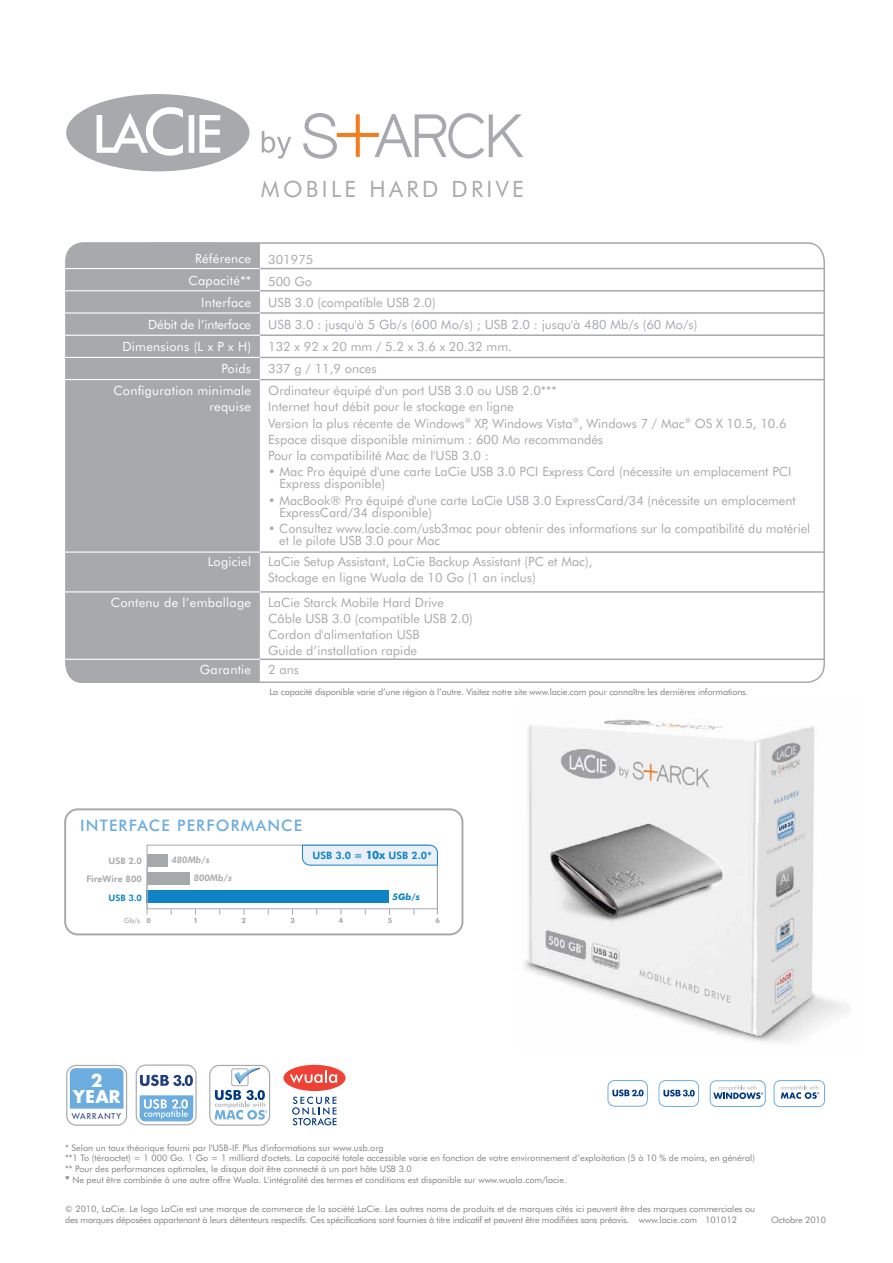
<style>
.page{position:relative;width:893px;height:1263px;background:#fff}
.page>*{position:absolute;margin:0;border:0;box-sizing:border-box;transform-origin:0 0}
.t1{font:22.5px "Futura BT";letter-spacing:.15em;color:#a7a9ac}
.t2{font:700 17.25px/16.4px "Futura";color:#fff;text-align:center}
.t3{font:500 15.9px "Futura BT";letter-spacing:.075em;color:#6caddf}
.t4{font:12.75px/21.9px "Futura BT";color:#a7a9ac}
.t5{font:12.75px/21.9px "Futura BT";letter-spacing:.02em;color:#fff;text-align:right}
.t6{font:800 10.2px "Futura BT";color:#0e84c7}
.t7{font:italic 800 9.15px "Futura BT";color:#a7a9ac}
.t8{font:italic 700 9.15px "Futura BT";color:#0e84c7}
.t9{font:9px/10.8px "Futura BT";color:#808285}
.t10{font:800 9px "Futura BT";color:#a7a9ac}
.t11{font:800 9px "Futura BT";color:#0e84c7}
.t12{font:7.95px "Futura";letter-spacing:.12em;color:#203f7c}
.t13{font:700 7.2px "Futura BT";color:#a7a9ac}
.t14{font:500 7.2px "Futura BT";color:#a7a9ac}
.s1{font-weight:700;font-size:11.4px}
</style>
<div class="page">
<img style="left:524px;top:720px;width:325px;height:323px">
<svg style="left:66px;top:94px;width:183px;height:77px"></svg>
<svg style="left:303px;top:113px;width:220px;height:46px"></svg>
<svg style="left:262px;top:131px;width:29px;height:28px"></svg>
<div style="left:65px;top:243px;width:164px;height:440px;background:#a7a9ac;border-radius:18px"></div>
<svg style="left:135px;top:245px;width:125px;height:435px"></svg>
<div style="left:65px;top:242px;width:760px;height:441px;border:2px solid #a7a9ac;border-radius:18px"></div>
<hr style="left:65px;top:268px;width:238px;height:1px;background:#fff">
<hr style="left:260px;top:268px;width:565px;height:1px;background:#a7a9ac">
<hr style="left:65px;top:290px;width:238px;height:1px;background:#fff">
<hr style="left:260px;top:290px;width:565px;height:1px;background:#a7a9ac">
<hr style="left:65px;top:312px;width:238px;height:2px;background:#fff">
<hr style="left:260px;top:312px;width:565px;height:2px;background:#a7a9ac">
<hr style="left:64px;top:335px;width:239px;height:1px;background:#fff">
<hr style="left:260px;top:334px;width:565px;height:2px;background:#a7a9ac">
<hr style="left:64px;top:357px;width:239px;height:1px;background:#fff">
<hr style="left:260px;top:357px;width:565px;height:1px;background:#a7a9ac">
<hr style="left:64px;top:379px;width:239px;height:1px;background:#fff">
<hr style="left:260px;top:379px;width:565px;height:1px;background:#a7a9ac">
<hr style="left:64px;top:659px;width:239px;height:1px;background:#fff">
<hr style="left:260px;top:658px;width:565px;height:2px;background:#a7a9ac">
<hr style="left:65px;top:591px;width:238px;height:1px;background:#fff">
<hr style="left:260px;top:591px;width:565px;height:2px;background:#a7a9ac">
<hr style="left:64px;top:551px;width:239px;height:2px;background:#fff">
<hr style="left:260px;top:551px;width:565px;height:2px;background:#a7a9ac">
<div style="left:283px;top:1065px;width:63px;height:26px;background:#ef4135;border-radius:50%"></div>
<svg style="left:290px;top:1070px;width:47px;height:13px"></svg>
<svg style="left:292px;top:1096px;width:45px;height:29px"></svg>
<svg style="left:136px;top:1064px;width:61px;height:61px"></svg>
<svg style="left:209px;top:1065px;width:61px;height:61px"></svg>
<div style="left:710px;top:1080px;width:56px;height:27px;border:1px solid #6caddf;border-radius:6px"></div>
<svg style="left:713px;top:1080px;width:53px;height:28px"></svg>
<div style="left:774px;top:1080px;width:51px;height:27px;border:1px solid #6caddf;border-radius:6px"></div>
<svg style="left:781px;top:1085px;width:38px;height:14px"></svg>
<div style="left:658px;top:1080px;width:41px;height:27px;border:1px solid #6caddf;border-radius:7px"></div>
<div style="left:656px;top:1077px;width:46px;height:33px;border:2px solid #fff;border-radius:8px"></div>
<svg style="left:663px;top:1090px;width:32px;height:6px"></svg>
<div style="left:607px;top:1080px;width:41px;height:27px;border:1px solid #6caddf;border-radius:7px"></div>
<svg style="left:612px;top:1089px;width:31px;height:7px"></svg>
<svg style="left:66px;top:1065px;width:61px;height:61px"></svg>
<div style="left:64px;top:808px;width:399px;height:127px;border:2px solid #a7a9ac;border-radius:13px"></div>
<svg style="left:146px;top:844px;width:292px;height:71px"></svg>
<div style="left:147px;top:872px;width:43px;height:13px;background:#a6a9ac"></div>
<h1 class="t1" style="left:261px;top:176px;width:265px">MOBILE HARD DRIVE</h1>
<p class="t5" style="left:113px;top:248px;width:139px">Référence<br>Capacité**<br>Interface<br>Débit de l’interface<br>Dimensions (L x P x H)<br>Poids<br>Configuration minimale</p>
<p class="t5" style="left:209px;top:396px;width:43px">requise</p>
<p class="t5" style="left:208px;top:550px;width:45px">Logiciel</p>
<p class="t5" style="left:111px;top:591px;width:142px">Contenu de l’emballage</p>
<p class="t5" style="left:200px;top:659px;width:53px">Garantie</p>
<p class="t4" style="left:268px;top:248px;width:431px">301975<br>500 Go<br>USB 3.0 (compatible USB 2.0)<br>USB 3.0 : jusqu'à 5 Gb/s (600 Mo/s) ; USB 2.0 : jusqu'à 480 Mb/s (60 Mo/s)<br>132 x 92 x 20 mm / 5.2 x 3.6 x 20.32 mm.<br>337 g / 11,9 onces<br>Ordinateur équipé d'un port USB 3.0 ou USB 2.0***</p>
<p class="t4" style="left:268px;top:399px;width:520px;line-height:16.2px">Internet haut débit pour le stockage en ligne<br>Version la plus récente de Windows<sup>®</sup> XP, Windows Vista<sup>®</sup>, Windows 7 / Mac<sup>®</sup> OS X 10.5, 10.6<br>Espace disque disponible minimum : 600 Mo recommandés<br>Pour la compatibilité Mac de l'USB 3.0 :</p>
<p class="t4" style="left:280px;top:466px;width:513px;line-height:12px;text-indent:-11px">• Mac Pro équipé d'une carte LaCie USB 3.0 PCI Express Card (nécessite un emplacement PCI<br>Express disponible)</p>
<p class="t4" style="left:279px;top:494px;width:518px;line-height:12px;text-indent:-11px">• MacBook® Pro équipé d'une carte LaCie USB 3.0 ExpressCard/34 (nécessite un emplacement<br>ExpressCard/34 disponible)</p>
<p class="t4" style="left:279px;top:522px;width:532px;line-height:12px;text-indent:-11px">• Consultez www.lacie.com/usb3mac pour obtenir des informations sur la compatibilité du matériel et le pilote USB 3.0 pour Mac</p>
<p class="t4" style="left:268px;top:553px;width:326px;line-height:16.5px">LaCie Setup Assistant, LaCie Backup Assistant (PC et Mac),<br>Stockage en ligne Wuala de 10 Go (1 an inclus)</p>
<p class="t4" style="left:268px;top:594px;width:206px;line-height:15.9px">LaCie Starck Mobile Hard Drive<br>Câble USB 3.0 (compatible USB 2.0)<br>Cordon d'alimentation USB<br>Guide d’installation rapide</p>
<p class="t4" style="left:268px;top:659px;width:32px">2 ans</p>
<p class="t9" style="left:269px;top:686px;width:481px">La capacité disponible varie d’une région à l’autre. Visitez notre site www.lacie.com pour connaître les dernières informations.</p>
<p class="t3" style="left:80px;top:816px;width:224px">INTERFACE PERFORMANCE</p>
<p class="t6" style="left:312px;top:849px;width:121px">USB 3.0 = <span class="s1">10x</span> USB 2.0*</p>
<p class="t7" style="left:171px;top:855px;width:40px">480Mb/s</p>
<p class="t10" style="left:108px;top:856px;width:35px">USB 2.0</p>
<p class="t11" style="left:108px;top:892px;width:35px">USB 3.0</p>
<p class="t8" style="left:392px;top:891px;width:29px">5Gb/s</p>
<p class="t13" style="left:146px;top:916px;width:6px">0</p>
<p class="t13" style="left:194px;top:916px;width:6px">1</p>
<p class="t13" style="left:241px;top:916px;width:6px">2</p>
<p class="t13" style="left:290px;top:916px;width:6px">3</p>
<p class="t13" style="left:339px;top:916px;width:6px">4</p>
<p class="t13" style="left:388px;top:916px;width:6px">5</p>
<p class="t13" style="left:435px;top:916px;width:6px">6</p>
<p class="t10" style="left:86px;top:874px;width:57px">FireWire 800</p>
<p class="t7" style="left:194px;top:872px;width:40px">800Mb/s</p>
<p class="t14" style="left:124px;top:916px;width:18px">Gb/s</p>
<h2 class="t2" style="left:73px;top:1072px;width:49px">2<br>YEAR</h2>
<p class="t12" style="left:72px;top:1111px;width:51px">WARRANTY</p>
<p class="t9" style="left:65px;top:1142px;width:691px">* Selon un taux théorique fourni par l'USB-IF. Plus d'informations sur www.usb.org<br>**1 To (téraoctet) = 1 000 Go. 1 Go = 1 milliard d'octets. La capacité totale accessible varie en fonction de votre environnement d’exploitation (5 à 10 % de moins, en général) ** Pour des performances optimales, le disque doit être connecté à un port hôte USB 3.0</p>
<p class="t9" style="left:65px;top:1174px;width:503px">▼ Ne peut être combinée à une autre offre Wuala. L'intégralité des termes et conditions est disponible sur www.wuala.com/lacie.</p>
<p class="t9" style="left:65px;top:1203px;width:691px">© 2010, LaCie. Le logo LaCie est une marque de commerce de la société LaCie. Les autres noms de produits et de marques cités ici peuvent être des marques commerciales ou des marques déposées appartenant à leurs détenteurs respectifs. Ces spécifications sont fournies à titre indicatif et peuvent être modifiées sans préavis. www.lacie.com 101012</p>
<p class="t9" style="left:771px;top:1214px;width:56px">Octobre 2010</p>
</div>
